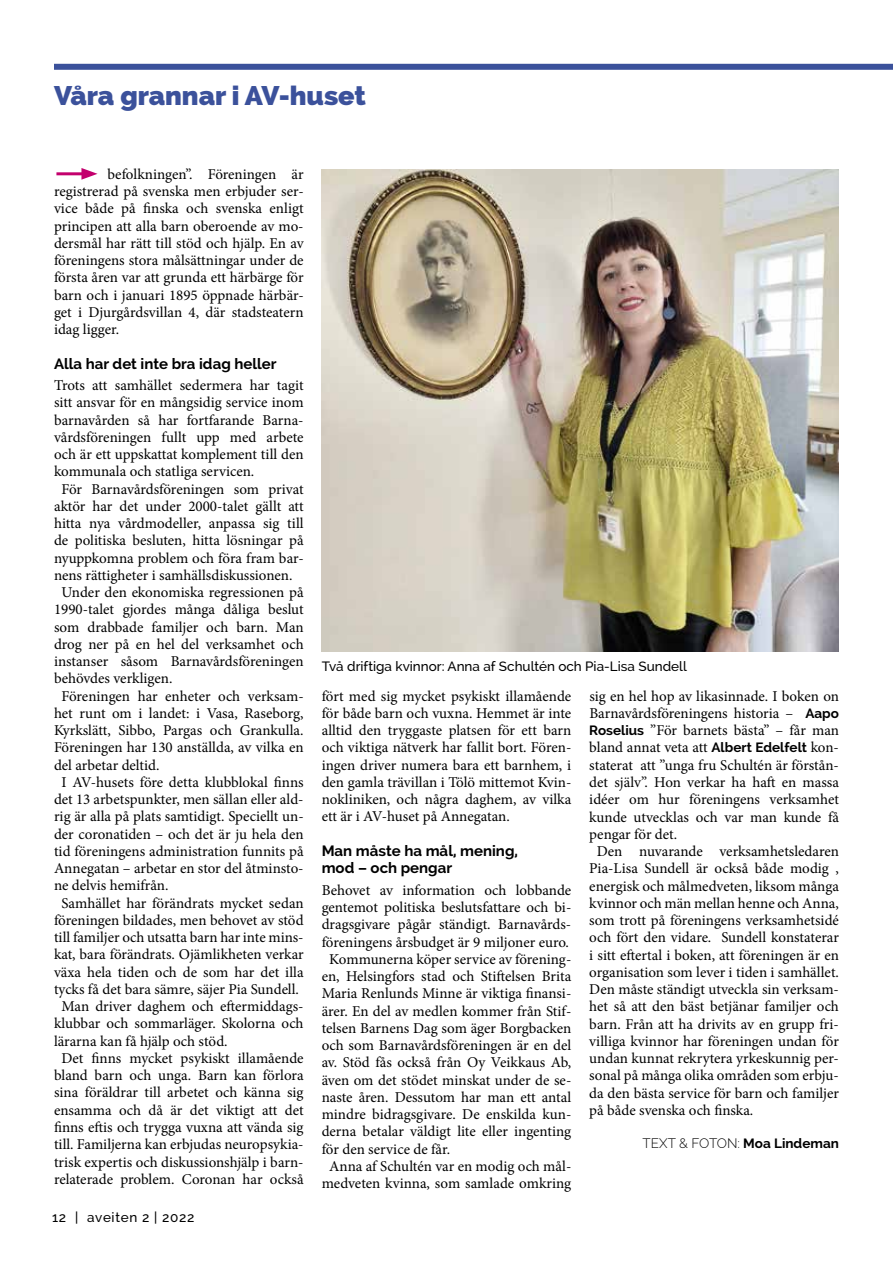
<style>
.page{position:relative;width:893px;height:1263px;background:#fff}
.page>*{position:absolute;margin:0;border:0;box-sizing:border-box;transform-origin:0 0}
.t1{font:800 27px "Raleway";color:#3b519b}
.t2{font:15px/17.2px "Minion Pro";color:#000;text-align:justify}
.t3{font:700 15px/17.2px "Raleway";color:#000}
.t4{font:500 13.5px "Raleway";color:#000}
.t5{font:300 13.5px "Raleway";color:#000}
.t6{font:500 13.5px "Raleway";letter-spacing:.05em;color:#000}
.s1{font-family:"Raleway";font-weight:700;font-size:13.5px}
.s2{font-weight:700}
</style>
<div class="page">
<div style="left:54px;top:64px;width:839px;height:6px;background:#3b519b"></div>
<img style="left:322px;top:169px;width:517px;height:482px">
<hr style="left:56px;top:172px;width:31px;height:3px;background:#c3006d">
<svg style="left:81px;top:168px;width:17px;height:12px"></svg>
<h1 class="t1" style="left:54px;top:80px;width:314px">Våra grannar i AV-huset</h1>
<p class="t2" style="left:54px;top:166px;width:251px;text-indent:54px">befolkningen”. Föreningen är registrerad på svenska men erbjuder ser&shy;vice både på finska och svenska enligt principen att alla barn oberoende av mo&shy;dersmål har rätt till stöd och hjälp. En av föreningens stora målsättningar under de första åren var att grunda ett härbärge för barn och i januari 1895 öppnade härbär&shy;get i Djurgårdsvillan 4, där stadsteatern idag ligger.</p>
<p class="t3" style="left:54px;top:355px;width:224px">Alla har det inte bra idag heller</p>
<p class="t2" style="left:54px;top:377px;width:251px">Trots att samhället sedermera har tagit</p>
<p class="t2" style="left:54px;top:394px;width:251px">sitt ansvar för en mångsidig service inom</p>
<p class="t2" style="left:54px;top:411px;width:251px">barnavården så har fortfarande Barna-</p>
<p class="t2" style="left:54px;top:429px;width:251px">vårdsföreningen fullt upp med arbete</p>
<p class="t2" style="left:54px;top:446px;width:251px">och är ett uppskattat komplement till den</p>
<p class="t2" style="left:54px;top:463px;width:202px">kommunala och statliga servicen.</p>
<p class="t2" style="left:62px;top:480px;width:244px">För Barnavårdsföreningen som privat</p>
<p class="t2" style="left:54px;top:498px;width:251px">aktör har det under 2000-talet gällt att</p>
<p class="t2" style="left:54px;top:515px;width:251px">hitta nya vårdmodeller, anpassa sig till</p>
<p class="t2" style="left:54px;top:532px;width:251px">de politiska besluten, hitta lösningar på</p>
<p class="t2" style="left:54px;top:549px;width:251px">nyuppkomna problem och föra fram bar-</p>
<p class="t2" style="left:54px;top:567px;width:240px">nens rättigheter i samhällsdiskussionen.</p>
<p class="t2" style="left:62px;top:584px;width:244px">Under den ekonomiska regressionen på</p>
<p class="t2" style="left:54px;top:601px;width:251px">1990-talet gjordes många dåliga beslut</p>
<p class="t2" style="left:54px;top:618px;width:251px">som drabbade familjer och barn. Man</p>
<p class="t2" style="left:54px;top:636px;width:251px">drog ner på en hel del verksamhet och</p>
<p class="t2" style="left:54px;top:653px;width:251px">instanser såsom Barnavårdsföreningen</p>
<p class="t2" style="left:54px;top:670px;width:120px">behövdes verkligen.</p>
<p class="t2" style="left:62px;top:687px;width:244px">Föreningen har enheter och verksam-</p>
<p class="t2" style="left:54px;top:705px;width:251px">het runt om i landet: i Vasa, Raseborg,</p>
<p class="t2" style="left:54px;top:722px;width:251px">Kyrkslätt, Sibbo, Pargas och Grankulla.</p>
<p class="t2" style="left:54px;top:739px;width:251px">Föreningen har 130 anställda, av vilka en</p>
<p class="t2" style="left:54px;top:756px;width:107px">del arbetar deltid.</p>
<p class="t2" style="left:62px;top:774px;width:244px">I AV-husets före detta klubblokal finns</p>
<p class="t2" style="left:54px;top:791px;width:251px">det 13 arbetspunkter, men sällan eller ald-</p>
<p class="t2" style="left:54px;top:808px;width:251px">rig är alla på plats samtidigt. Speciellt un-</p>
<p class="t2" style="left:54px;top:825px;width:251px">der coronatiden – och det är ju hela den</p>
<p class="t2" style="left:54px;top:843px;width:251px">tid föreningens administration funnits på</p>
<p class="t2" style="left:54px;top:860px;width:251px">Annegatan – arbetar en stor del åtminsto-</p>
<p class="t2" style="left:54px;top:877px;width:116px">ne delvis hemifrån.</p>
<p class="t2" style="left:62px;top:894px;width:244px">Samhället har förändrats mycket sedan</p>
<p class="t2" style="left:54px;top:912px;width:251px">föreningen bildades, men behovet av stöd</p>
<p class="t2" style="left:54px;top:929px;width:251px">till familjer och utsatta barn har inte mins-</p>
<p class="t2" style="left:54px;top:946px;width:251px">kat, bara förändrats. Ojämlikheten verkar</p>
<p class="t2" style="left:54px;top:963px;width:251px">växa hela tiden och de som har det illa</p>
<p class="t2" style="left:54px;top:981px;width:246px">tycks få det bara sämre, säjer Pia Sundell.</p>
<p class="t2" style="left:62px;top:998px;width:244px">Man driver daghem och eftermiddags-</p>
<p class="t2" style="left:54px;top:1015px;width:251px">klubbar och sommarläger. Skolorna och</p>
<p class="t2" style="left:54px;top:1032px;width:175px">lärarna kan få hjälp och stöd.</p>
<p class="t2" style="left:62px;top:1050px;width:244px">Det finns mycket psykiskt illamående</p>
<p class="t2" style="left:54px;top:1067px;width:251px">bland barn och unga. Barn kan förlora</p>
<p class="t2" style="left:54px;top:1084px;width:251px">sina föräldrar till arbetet och känna sig</p>
<p class="t2" style="left:54px;top:1101px;width:251px">ensamma och då är det viktigt att det</p>
<p class="t2" style="left:54px;top:1119px;width:251px">finns eftis och trygga vuxna att vända sig</p>
<p class="t2" style="left:54px;top:1136px;width:251px">till. Familjerna kan erbjudas neuropsykia-</p>
<p class="t2" style="left:54px;top:1153px;width:251px">trisk expertis och diskussionshjälp i barn-</p>
<p class="t2" style="left:54px;top:1170px;width:251px">relaterade problem. Coronan har också</p>
<p class="t6" style="left:52px;top:1209px;width:144px">12 | aveiten 2 | 2022</p>
<p class="t4" style="left:322px;top:659px;width:367px">Två driftiga kvinnor: Anna af Schultén och Pia-Lisa Sundell</p>
<p class="t2" style="left:322px;top:687px;width:251px">fört med sig mycket psykiskt illamående för både barn och vuxna. Hemmet är inte alltid den tryggaste platsen för ett barn och viktiga nätverk har fallit bort. Fören&shy;ingen driver numera bara ett barnhem, i den gamla trävillan i Tölö mittemot Kvin&shy;nokliniken, och några daghem, av vilka ett är i AV-huset på Annegatan.</p>
<p class="t3" style="left:322px;top:842px;width:198px">Man måste ha mål, mening, mod – och pengar</p>
<p class="t2" style="left:322px;top:881px;width:251px">Behovet av information och lobbande</p>
<p class="t2" style="left:322px;top:899px;width:251px">gentemot politiska beslutsfattare och bi-</p>
<p class="t2" style="left:322px;top:916px;width:251px">dragsgivare pågår ständigt. Barnavårds-</p>
<p class="t2" style="left:322px;top:933px;width:249px">föreningens årsbudget är 9 miljoner euro.</p>
<p class="t2" style="left:329px;top:950px;width:244px">Kommunerna köper service av förening-</p>
<p class="t2" style="left:322px;top:968px;width:251px">en, Helsingfors stad och Stiftelsen Brita</p>
<p class="t2" style="left:322px;top:985px;width:251px">Maria Renlunds Minne är viktiga finansi-</p>
<p class="t2" style="left:322px;top:1002px;width:251px">ärer. En del av medlen kommer från Stif-</p>
<p class="t2" style="left:322px;top:1019px;width:251px">telsen Barnens Dag som äger Borgbacken</p>
<p class="t2" style="left:322px;top:1037px;width:251px">och som Barnavårdsföreningen är en del</p>
<p class="t2" style="left:322px;top:1054px;width:251px">av. Stöd fås också från Oy Veikkaus Ab,</p>
<p class="t2" style="left:322px;top:1071px;width:251px">även om det stödet minskat under de se-</p>
<p class="t2" style="left:322px;top:1088px;width:251px">naste åren. Dessutom har man ett antal</p>
<p class="t2" style="left:322px;top:1106px;width:251px">mindre bidragsgivare. De enskilda kun-</p>
<p class="t2" style="left:322px;top:1123px;width:251px">derna betalar väldigt lite eller ingenting</p>
<p class="t2" style="left:322px;top:1140px;width:130px">för den service de får.</p>
<p class="t2" style="left:329px;top:1157px;width:244px">Anna af Schultén var en modig och mål-</p>
<p class="t2" style="left:322px;top:1175px;width:251px">medveten kvinna, som samlade omkring</p>
<p class="t2" style="left:589px;top:687px;width:251px">sig en hel hop av likasinnade. I boken on</p>
<p class="t2" style="left:589px;top:705px;width:251px">Barnavårdsföreningens historia – <span class="s1">Aapo</span></p>
<p class="t2" style="left:589px;top:722px;width:251px"><span class="s1">Roselius</span> ”För barnets bästa” – får man</p>
<p class="t2" style="left:589px;top:739px;width:251px">bland annat veta att <span class="s1">Albert Edelfelt</span> kon-</p>
<p class="t2" style="left:589px;top:756px;width:251px">staterat att ”unga fru Schultén är förstån-</p>
<p class="t2" style="left:589px;top:774px;width:251px">det själv”. Hon verkar ha haft en massa</p>
<p class="t2" style="left:589px;top:791px;width:251px">idéer om hur föreningens verksamhet</p>
<p class="t2" style="left:589px;top:808px;width:251px">kunde utvecklas och var man kunde få</p>
<p class="t2" style="left:589px;top:825px;width:89px">pengar för det.</p>
<p class="t2" style="left:597px;top:843px;width:244px">Den nuvarande verksamhetsledaren</p>
<p class="t2" style="left:589px;top:860px;width:251px">Pia-Lisa Sundell är också både modig ,</p>
<p class="t2" style="left:589px;top:877px;width:251px">energisk och målmedveten, liksom många</p>
<p class="t2" style="left:589px;top:894px;width:251px">kvinnor och män mellan henne och Anna,</p>
<p class="t2" style="left:589px;top:912px;width:251px">som trott på föreningens verksamhetsidé</p>
<p class="t2" style="left:589px;top:929px;width:251px">och fört den vidare. Sundell konstaterar</p>
<p class="t2" style="left:589px;top:946px;width:251px">i sitt eftertal i boken, att föreningen är en</p>
<p class="t2" style="left:589px;top:963px;width:251px">organisation som lever i tiden i samhället.</p>
<p class="t2" style="left:589px;top:981px;width:251px">Den måste ständigt utveckla sin verksam-</p>
<p class="t2" style="left:589px;top:998px;width:251px">het så att den bäst betjänar familjer och</p>
<p class="t2" style="left:589px;top:1015px;width:251px">barn. Från att ha drivits av en grupp fri-</p>
<p class="t2" style="left:589px;top:1032px;width:251px">villiga kvinnor har föreningen undan för</p>
<p class="t2" style="left:589px;top:1050px;width:251px">undan kunnat rekrytera yrkeskunnig per-</p>
<p class="t2" style="left:589px;top:1067px;width:251px">sonal på många olika områden som erbju-</p>
<p class="t2" style="left:589px;top:1084px;width:251px">da den bästa service för barn och familjer</p>
<p class="t2" style="left:589px;top:1101px;width:166px">på både svenska och finska.</p>
<p class="t5" style="left:643px;top:1135px;width:198px">TEXT &amp; FOTON: <span class="s2">Moa Lindeman</span></p>
</div>
